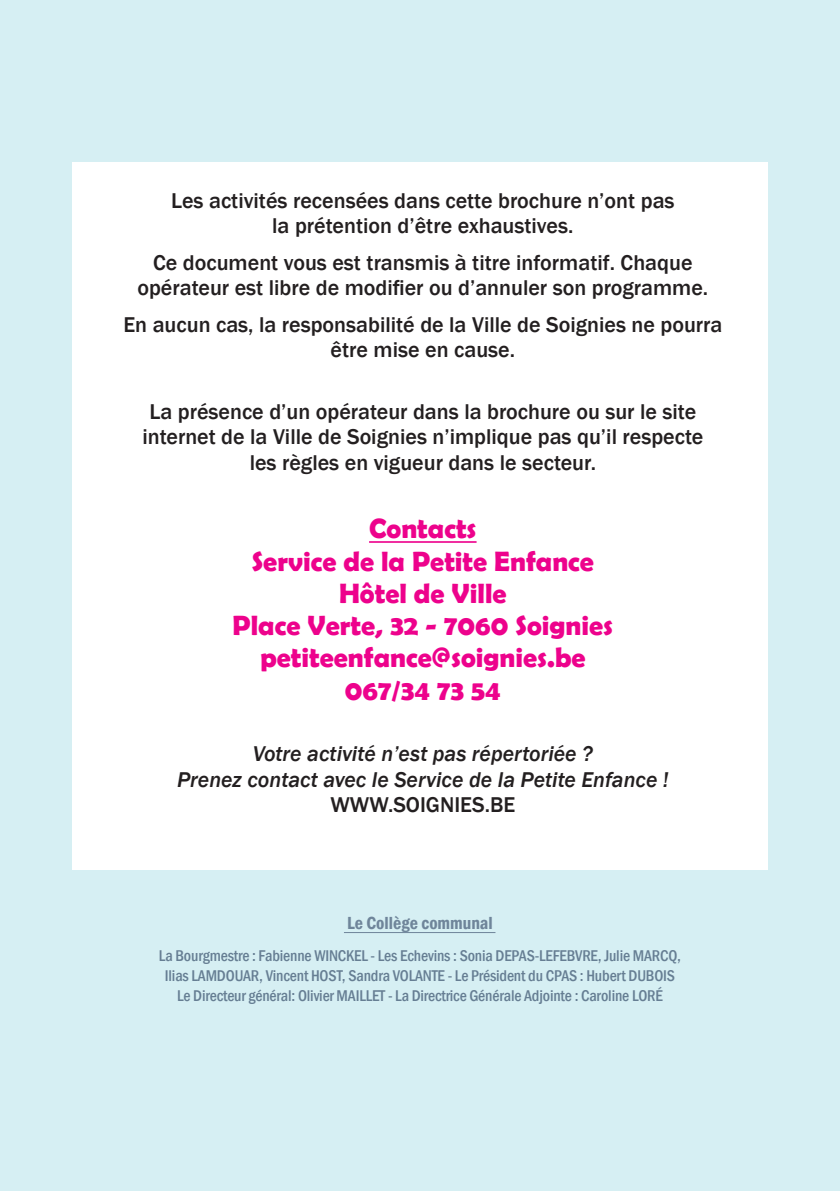
<style>
.page{position:relative;width:840px;height:1191px;background:#fff}
.page>*{position:absolute;margin:0;border:0;box-sizing:border-box;transform-origin:0 0}
.t1{font:700 28px "Berlin Sans FB Demi";color:#ed028c}
.t2{font:500 22px/25.2px "Franklin Gothic";color:#231f20;text-align:center}
.t3{font:italic 500 22px "Franklin Gothic";color:#231f20}
.t4{font:600 condensed 18px "Franklin Gothic";color:#6f859a}
.t5{font:500 condensed 16px/20px "Franklin Gothic";letter-spacing:-.01em;color:#667e93;text-align:center}
</style>
<div class="page">
<div style="left:0;top:0;width:839px;height:1191px;background:#d6eff3"></div>
<div style="left:72px;top:162px;width:695px;height:707px;background:#fff"></div>
<hr style="left:369px;top:541px;width:107px;height:2px;background:#ed028c">
<hr style="left:344px;top:932px;width:151px;height:1px;background:#6f859a">
<p class="t2" style="left:171px;top:188px;width:504px">Les activités recensées dans cette brochure n’ont pas la prétention d’être exhaustives.</p>
<p class="t2" style="left:137px;top:250px;width:572px">Ce document vous est transmis à titre informatif. Chaque opérateur est libre de modifier ou d’annuler son programme.</p>
<p class="t2" style="left:123px;top:312px;width:600px">En aucun cas, la responsabilité de la Ville de Soignies ne pourra être mise en cause.</p>
<p class="t2" style="left:142px;top:399px;width:562px">La présence d’un opérateur dans la brochure ou sur le site internet de la Ville de Soignies n’implique pas qu’il respecte les règles en vigueur dans le secteur.</p>
<p class="t1" style="left:369px;top:512px;width:109px">Contacts</p>
<p class="t1" style="left:251px;top:545px;width:343px">Service de la Petite Enfance</p>
<p class="t1" style="left:339px;top:577px;width:169px">Hôtel de Ville</p>
<p class="t1" style="left:232px;top:609px;width:382px">Place Verte, 32 - 7060 Soignies</p>
<p class="t1" style="left:260px;top:641px;width:327px">petiteenfance@soignies.be</p>
<p class="t1" style="left:345px;top:673px;width:157px">067/34 73 54</p>
<p class="t3" style="left:252px;top:740px;width:341px">Votre activité n’est pas répertoriée ?</p>
<p class="t3" style="left:177px;top:766px;width:492px">Prenez contact avec le Service de la Petite Enfance !</p>
<p class="t2" style="left:330px;top:792px;width:186px">WWW.SOIGNIES.BE</p>
<p class="t4" style="left:347px;top:911px;width:147px">Le Collège communal</p>
<p class="t5" style="left:159px;top:945px;width:523px">La Bourgmestre : Fabienne WINCKEL - Les Echevins : Sonia DEPAS-LEFEBVRE, Julie MARCQ,<br>Ilias LAMDOUAR, Vincent HOST, Sandra VOLANTE - Le Président du CPAS : Hubert DUBOIS<br>Le Directeur général: Olivier MAILLET - La Directrice Générale Adjointe : Caroline LORÉ</p>
</div>
